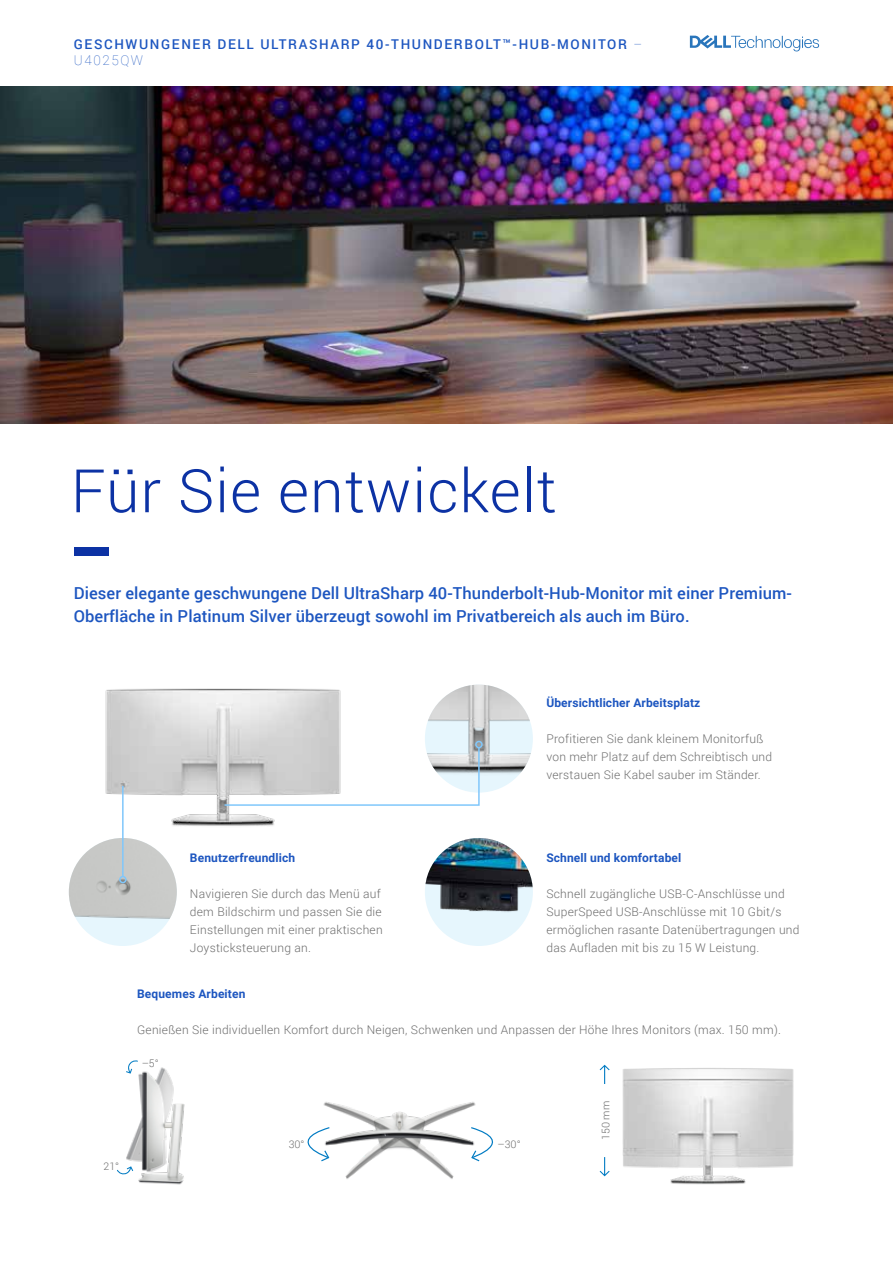
<style>
.page{position:relative;width:893px;height:1263px;background:#fff}
.page>*{position:absolute;margin:0;border:0;box-sizing:border-box;transform-origin:0 0}
.t1{font:300 60px "Roboto";letter-spacing:.02em;color:#0c32a4}
.t2{font:500 16.5px/22.5px "Roboto";letter-spacing:.005em;color:#1d56c0}
.t3{font:500 13.5px/16.5px "Roboto";letter-spacing:.12em;color:#1d56c0}
.t4{font:300 12px/18px "Roboto";letter-spacing:.02em;color:#6e6e6e}
.t5{font:700 12px "Roboto";letter-spacing:.01em;color:#1d56c0}
.t6{font:300 10.5px "Roboto";color:#6e6e6e}
.s1{font-weight:100}
</style>
<div class="page">
<img style="left:323px;top:1102px;width:153px;height:77px">
<svg style="left:307px;top:1126px;width:24px;height:36px"></svg>
<svg style="left:470px;top:1126px;width:23px;height:36px"></svg>
<img style="left:599px;top:1064px;width:195px;height:121px">
<svg style="left:600px;top:1065px;width:10px;height:19px"></svg>
<svg style="left:600px;top:1157px;width:10px;height:19px"></svg>
<img style="left:126px;top:1067px;width:59px;height:118px">
<svg style="left:126px;top:1060px;width:12px;height:14px"></svg>
<svg style="left:117px;top:1166px;width:16px;height:9px"></svg>
<img style="left:425px;top:685px;width:108px;height:108px;border-radius:54px">
<img style="left:425px;top:838px;width:108px;height:108px;border-radius:54px">
<img style="left:69px;top:838px;width:108px;height:108px;border-radius:54px">
<img style="left:86px;top:688px;width:255px;height:187px">
<img style="left:0;top:86px;width:893px;height:338px">
<hr style="left:122px;top:786px;width:2px;height:90px;background:#80c7fb">
<div style="left:119px;top:876px;width:8px;height:7px;border:2px solid #80c7fb;border-radius:50%"></div>
<svg style="left:223px;top:746px;width:257px;height:60px"></svg>
<div style="left:475px;top:741px;width:8px;height:7px;border:2px solid #80c7fb;border-radius:50%"></div>
<svg style="left:690px;top:35px;width:129px;height:16px"></svg>
<div style="left:75px;top:547px;width:34px;height:9px;background:#0c32a4"></div>
<p class="t3" style="left:74px;top:35px;width:570px">GESCHWUNGENER DELL ULTRASHARP 40-THUNDERBOLT™-HUB-MONITOR <span class="s1">–<br>U4025QW</span></p>
<h1 class="t1" style="left:71px;top:449px;width:487px">Für Sie entwickelt</h1>
<h2 class="t2" style="left:74px;top:581px;width:720px">Dieser elegante geschwungene Dell UltraSharp 40-Thunderbolt-Hub-Monitor mit einer Premium-<br>Oberfläche in Platinum Silver überzeugt sowohl im Privatbereich als auch im Büro.</h2>
<p class="t5" style="left:546px;top:694px;width:155px">Übersichtlicher Arbeitsplatz</p>
<p class="t4" style="left:546px;top:729px;width:227px">Profitieren Sie dank kleinem Monitorfuß von mehr Platz auf dem Schreibtisch und verstauen Sie Kabel sauber im Ständer.</p>
<p class="t5" style="left:546px;top:849px;width:136px">Schnell und komfortabel</p>
<p class="t4" style="left:546px;top:884px;width:255px">Schnell zugängliche USB-C-Anschlüsse und SuperSpeed USB-Anschlüsse mit 10 Gbit/s ermöglichen rasante Datenübertragungen und das Aufladen mit bis zu 15 W Leistung.</p>
<p class="t5" style="left:190px;top:849px;width:107px">Benutzerfreundlich</p>
<p class="t4" style="left:190px;top:884px;width:194px">Navigieren Sie durch das Menü auf dem Bildschirm und passen Sie die<br>Einstellungen mit einer praktischen<br>Joysticksteuerung an.</p>
<p class="t5" style="left:137px;top:985px;width:110px">Bequemes Arbeiten</p>
<p class="t4" style="left:137px;top:1020px;width:645px">Genießen Sie individuellen Komfort durch Neigen, Schwenken und Anpassen der Höhe Ihres Monitors (max. 150 mm).</p>
<p class="t6" style="left:142px;top:1056px;width:19px">–5°</p>
<p class="t6" style="left:104px;top:1159px;width:17px">21°</p>
<p class="t6" style="left:289px;top:1137px;width:17px">30°</p>
<p class="t6" style="left:497px;top:1137px;width:25px">–30°</p>
<p class="t6" style="left:598px;top:1140px;width:40px;rotate:-90deg">150 mm</p>
</div>
